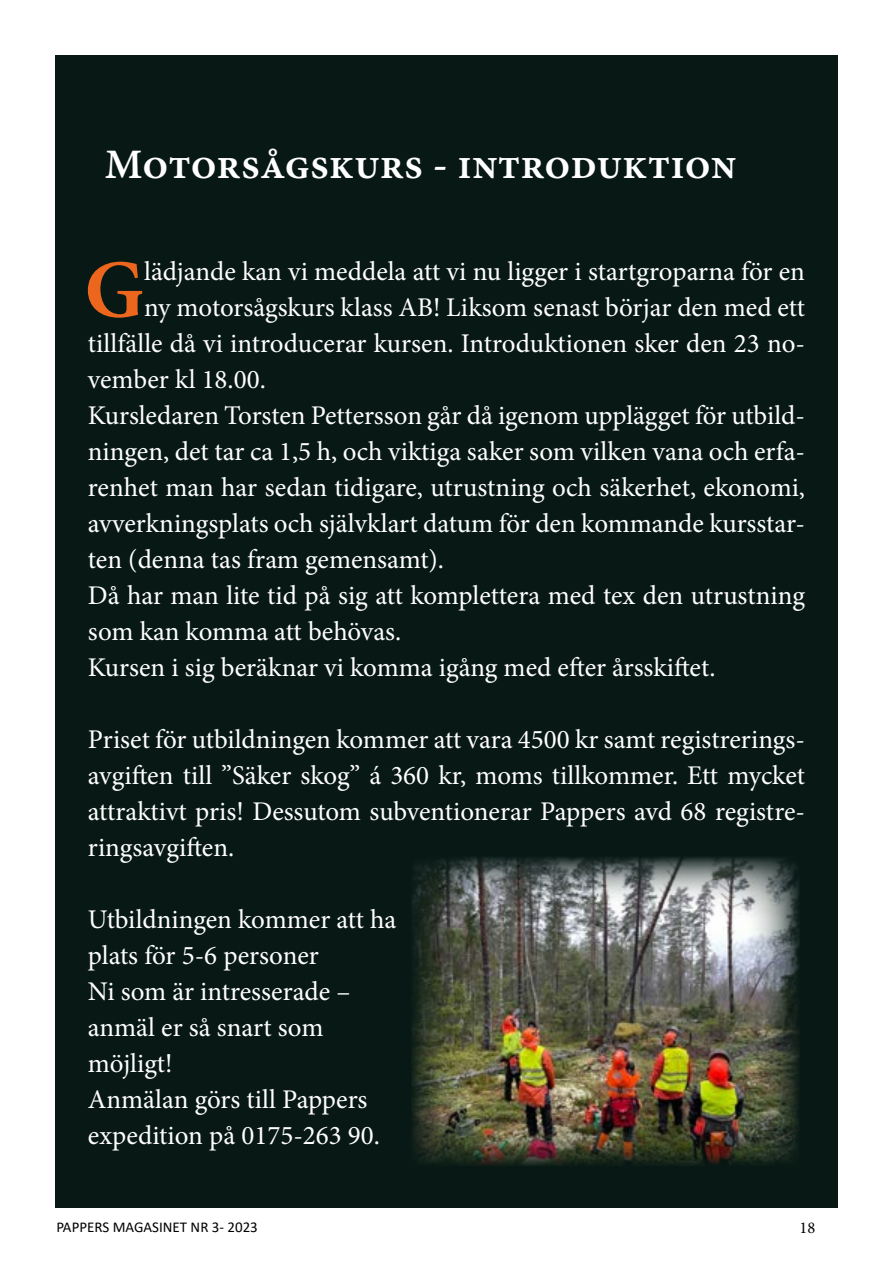
<style>
.page{position:relative;width:893px;height:1263px;background:#fff}
.page>*{position:absolute;margin:0;border:0;box-sizing:border-box;transform-origin:0 0}
.t1{font:700 82.35px "Minion Pro";color:#ec671d}
.t2{font:42px "Minion Pro Semibold Capt";color:#fff}
.t3{font:27px/36px "Minion Pro";color:#fff;text-align:justify}
.t4{font:16.5px "Minion Pro";color:#000}
.t5{font:15px "Calibri";color:#000}
</style>
<div class="page">
<div style="left:55px;top:55px;width:783px;height:1153px;background:#081915"></div>
<img style="left:412px;top:857px;width:387px;height:308px">
<h2 class="t2" style="left:105px;top:134px;width:633px">Motorsågskurs - introduktion</h2>
<h1 class="t1" style="left:84px;top:232px;width:61px">G</h1>
<p class="t3" style="left:144px;top:254px;width:662px">lädjande kan vi meddela att vi nu ligger i startgroparna för en</p>
<p class="t3" style="left:144px;top:290px;width:662px">ny motorsågskurs klass AB! Liksom senast börjar den med ett</p>
<p class="t3" style="left:88px;top:326px;width:719px">tillfälle då vi introducerar kursen. Introduktionen sker den 23 no-</p>
<p class="t3" style="left:88px;top:362px;width:179px">vember kl 18.00.</p>
<p class="t3" style="left:88px;top:398px;width:719px">Kursledaren Torsten Pettersson går då igenom upplägget för utbild-</p>
<p class="t3" style="left:88px;top:434px;width:719px">ningen, det tar ca 1,5 h, och viktiga saker som vilken vana och erfa-</p>
<p class="t3" style="left:88px;top:470px;width:719px">renhet man har sedan tidigare, utrustning och säkerhet, ekonomi,</p>
<p class="t3" style="left:88px;top:506px;width:719px">avverkningsplats och självklart datum för den kommande kursstar-</p>
<p class="t3" style="left:88px;top:542px;width:358px">ten (denna tas fram gemensamt).</p>
<p class="t3" style="left:88px;top:578px;width:719px">Då har man lite tid på sig att komplettera med tex den utrustning</p>
<p class="t3" style="left:88px;top:614px;width:315px">som kan komma att behövas.</p>
<p class="t3" style="left:88px;top:650px;width:629px">Kursen i sig beräknar vi komma igång med efter årsskiftet.</p>
<p class="t3" style="left:88px;top:722px;width:719px">Priset för utbildningen kommer att vara 4500 kr samt registrerings&shy;avgiften till ”Säker skog” á 360 kr, moms tillkommer. Ett mycket attraktivt pris! Dessutom subventionerar Pappers avd 68 registre&shy;ringsavgiften.</p>
<p class="t3" style="left:88px;top:902px;width:310px;text-align:left">Utbildningen kommer att ha plats för 5-6 personer<br>Ni som är intresserade – anmäl er så snart som möjligt!<br>Anmälan görs till Pappers expedition på 0175-263 90.</p>
<p class="t5" style="left:56px;top:1217px;width:203px">PAPPERS MAGASINET NR 3- 2023</p>
<p class="t4" style="left:799px;top:1217px;width:17px">18</p>
</div>
